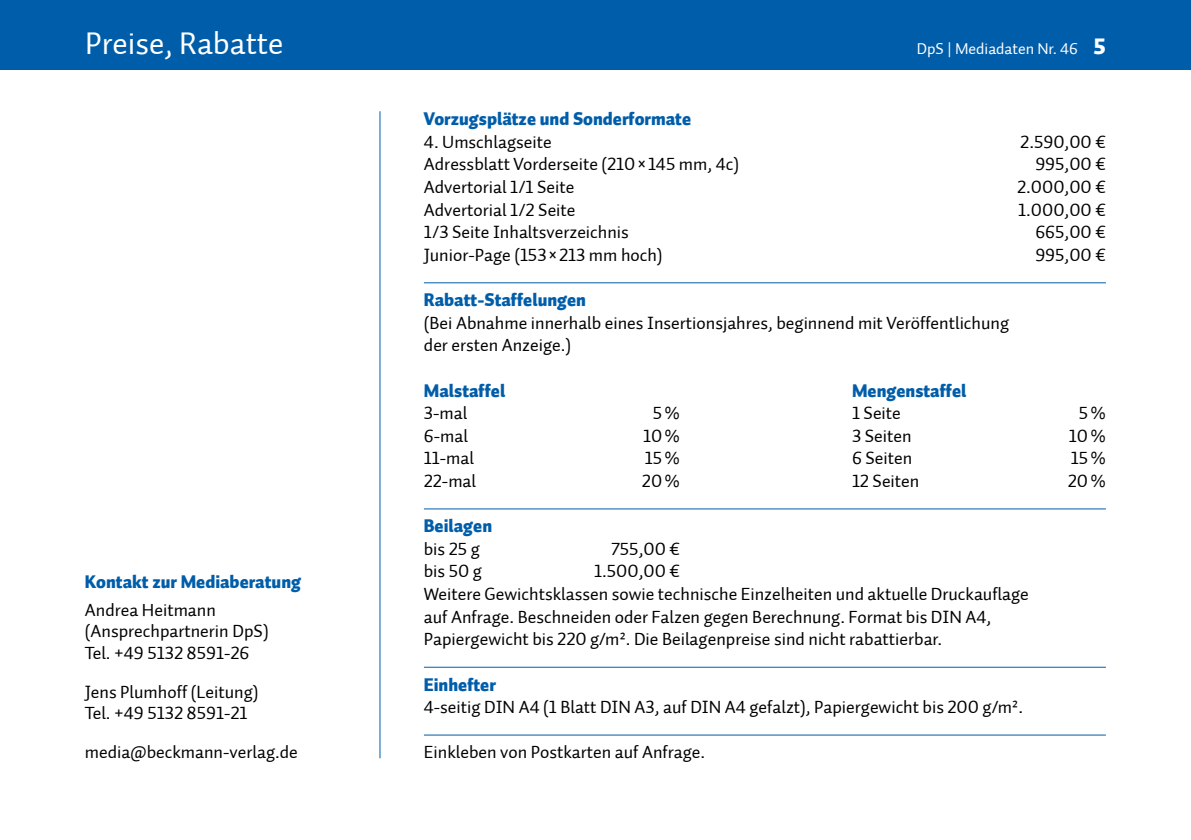
<style>
.page{position:relative;width:1191px;height:840px;background:#fff}
.page>*{position:absolute;margin:0;border:0;box-sizing:border-box;transform-origin:0 0}
.t1{font:32px "Auto 1 Regular LF";color:#fff}
.t2{font:18px/22.6px "Auto 1 Regular LF";color:#000}
.t3{font:18px "Auto 1 Black LF";color:#005da9}
.t4{font:16px "Auto 1 Regular LF";color:#fff}
.s1{font-family:"Auto 1 Black LF";font-size:22px}
</style>
<div class="page">
<div style="left:0;top:0;width:1191px;height:69px;background:#005da9"></div>
<hr style="left:379px;top:111px;width:1px;height:646px;background:#005da9">
<hr style="left:424px;top:282px;width:682px;height:1px;background:#005da9">
<hr style="left:424px;top:508px;width:682px;height:1px;background:#005da9">
<hr style="left:424px;top:666px;width:682px;height:1px;background:#005da9">
<hr style="left:424px;top:734px;width:682px;height:1px;background:#005da9">
<h1 class="t1" style="left:85px;top:24px;width:200px">Preise, Rabatte</h1>
<p class="t4" style="left:917px;top:39px;width:190px">DpS | Mediadaten Nr. 46 <span class="s1">5</span></p>
<p class="t3" style="left:85px;top:570px;width:218px">Kontakt zur Mediaberatung</p>
<p class="t2" style="left:85px;top:598px;width:185px;line-height:21.6px">Andrea Heitmann (Ansprechpartnerin DpS)<br>Tel. +49 5132 8591-26</p>
<p class="t2" style="left:85px;top:680px;width:175px;line-height:21.6px">Jens Plumhoff (Leitung)<br>Tel. +49 5132 8591-21</p>
<p class="t2" style="left:85px;top:740px;width:214px">media@beckmann-verlag.de</p>
<p class="t3" style="left:424px;top:107px;width:269px">Vorzugsplätze und Sonderformate</p>
<p class="t2" style="left:424px;top:130px;width:129px">4. Umschlagseite</p>
<p class="t2" style="left:1020px;top:130px;width:87px">2.590,00 €</p>
<p class="t2" style="left:424px;top:153px;width:316px">Adressblatt Vorderseite (210× 145 mm, 4c)</p>
<p class="t2" style="left:1035px;top:153px;width:72px">995,00 €</p>
<p class="t2" style="left:424px;top:176px;width:152px">Advertorial 1/1 Seite</p>
<p class="t2" style="left:1017px;top:176px;width:90px">2.000,00 €</p>
<p class="t2" style="left:424px;top:198px;width:153px">Advertorial 1/2 Seite</p>
<p class="t2" style="left:1018px;top:198px;width:89px">1.000,00 €</p>
<p class="t2" style="left:424px;top:221px;width:206px">1/3 Seite Inhaltsverzeichnis</p>
<p class="t2" style="left:1035px;top:221px;width:72px">665,00 €</p>
<p class="t2" style="left:424px;top:243px;width:240px">Junior-Page (153×213 mm hoch)</p>
<p class="t2" style="left:1035px;top:243px;width:72px">995,00 €</p>
<p class="t3" style="left:424px;top:288px;width:164px">Rabatt-Staffelungen</p>
<p class="t2" style="left:424px;top:311px;width:587px">(Bei Abnahme innerhalb eines Insertionsjahres, beginnend mit Veröffentlichung der ersten Anzeige.)</p>
<p class="t3" style="left:424px;top:378px;width:83px">Malstaffel</p>
<p class="t3" style="left:852px;top:378px;width:116px">Mengenstaffel</p>
<p class="t2" style="left:424px;top:402px;width:45px">3-mal</p>
<p class="t2" style="left:653px;top:402px;width:29px">5%</p>
<p class="t2" style="left:852px;top:402px;width:50px">1 Seite</p>
<p class="t2" style="left:1078px;top:402px;width:29px">5%</p>
<p class="t2" style="left:424px;top:424px;width:46px">6-mal</p>
<p class="t2" style="left:643px;top:424px;width:38px">10%</p>
<p class="t2" style="left:852px;top:424px;width:61px">3 Seiten</p>
<p class="t2" style="left:1069px;top:424px;width:38px">10%</p>
<p class="t2" style="left:424px;top:447px;width:52px">11-mal</p>
<p class="t2" style="left:645px;top:447px;width:37px">15%</p>
<p class="t2" style="left:852px;top:447px;width:62px">6 Seiten</p>
<p class="t2" style="left:1070px;top:447px;width:37px">15%</p>
<p class="t2" style="left:424px;top:469px;width:54px">22-mal</p>
<p class="t2" style="left:642px;top:469px;width:39px">20%</p>
<p class="t2" style="left:852px;top:469px;width:69px">12 Seiten</p>
<p class="t2" style="left:1067px;top:469px;width:39px">20%</p>
<p class="t3" style="left:424px;top:514px;width:70px">Beilagen</p>
<p class="t2" style="left:424px;top:537px;width:57px">bis 25 g</p>
<p class="t2" style="left:611px;top:537px;width:70px">755,00 €</p>
<p class="t2" style="left:424px;top:560px;width:60px">bis 50 g</p>
<p class="t2" style="left:424px;top:560px;width:606px;text-indent:170px">1.500,00 €<br>Weitere Gewichtsklassen sowie technische Einzelheiten und aktuelle Druckauflage auf Anfrage. Beschneiden oder Falzen gegen Berechnung. Format bis DIN A4, Papiergewicht bis 220 g/m². Die Beilagenpreise sind nicht rabattierbar.</p>
<p class="t3" style="left:424px;top:672px;width:74px">Einhefter</p>
<p class="t2" style="left:424px;top:695px;width:600px">4-seitig DIN A4 (1 Blatt DIN A3, auf DIN A4 gefalzt), Papiergewicht bis 200 g/m².</p>
<p class="t2" style="left:424px;top:740px;width:283px">Einkleben von Postkarten auf Anfrage.</p>
</div>
